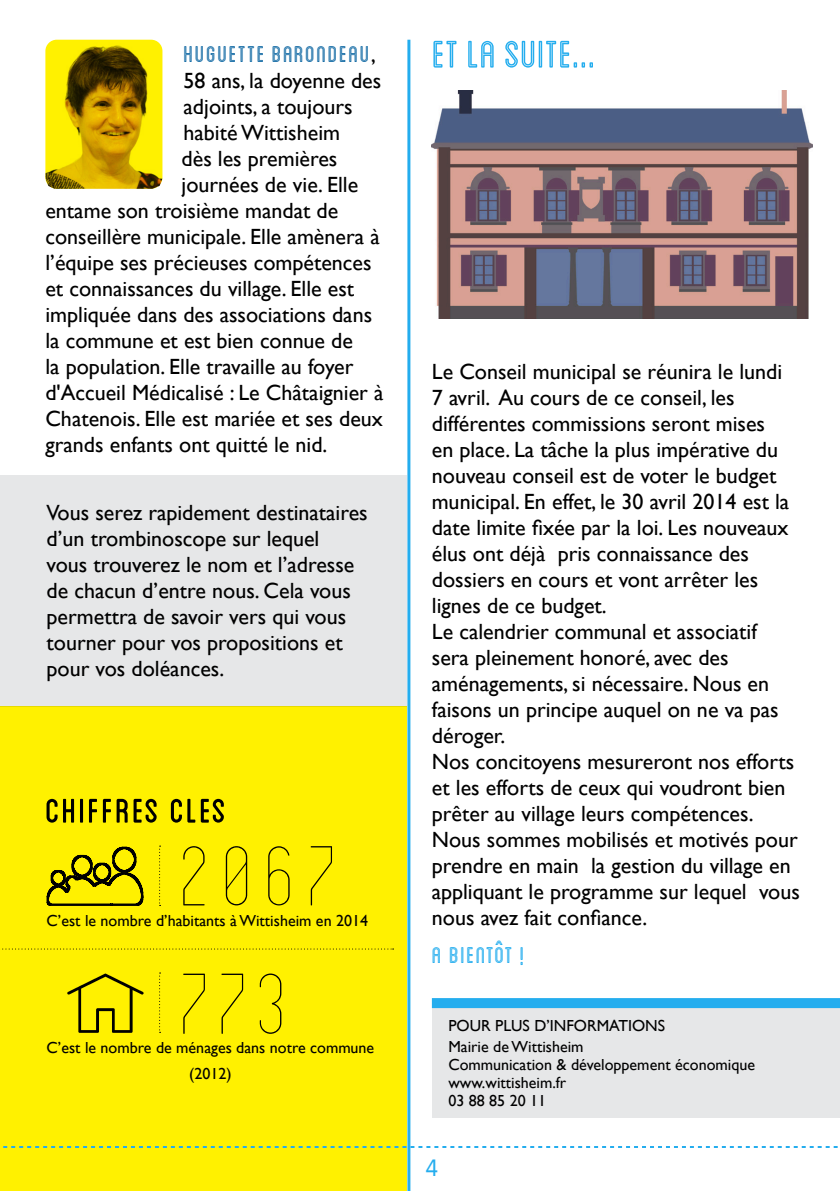
<style>
.page{position:relative;width:840px;height:1191px;background:#fff}
.page>*{position:absolute;margin:0;border:0;box-sizing:border-box;transform-origin:0 0}
.t1{font:54px "Blanch Caps Inline";color:#24adee}
.t2{font:32px "Blanch Caps Inline";letter-spacing:.04em;color:#0f68a3}
.t3{font:32px "Blanch Caps Inline";letter-spacing:.025em;color:#24adee}
.t4{font:24px "Andale Mono";color:#24adee}
.t5{font:22px/26px "Gill Sans";color:#000}
.t6{font:16px/26px "Gill Sans";color:#000;text-align:center}
.s1{font-family:"Gill Sans";font-size:22px;color:#000}
</style>
<div class="page">
<svg style="left:45px;top:40px;width:117px;height:149px;background:#c1a501"></svg>
<div style="left:0;top:475px;width:407px;height:231px;background:#e6e7e8"></div>
<div style="left:0;top:706px;width:407px;height:485px;background:#fff100"></div>
<svg style="left:46px;top:799px;width:178px;height:23px"></svg>
<svg style="left:2px;top:948px;width:391px;height:1px"></svg>
<svg style="left:183px;top:846px;width:149px;height:59px"></svg>
<svg style="left:46px;top:846px;width:98px;height:60px"></svg>
<svg style="left:159px;top:845px;width:1px;height:61px"></svg>
<svg style="left:67px;top:973px;width:76px;height:59px"></svg>
<svg style="left:159px;top:972px;width:1px;height:60px"></svg>
<hr style="left:407px;top:40px;width:3px;height:1151px;background:#24adee">
<svg style="left:3px;top:1146px;width:835px;height:2px"></svg>
<div style="left:431px;top:1008px;width:408px;height:109px;background:#e6e7e8"></div>
<div style="left:431px;top:998px;width:408px;height:10px;background:#24adee"></div>
<svg style="left:183px;top:973px;width:98px;height:60px"></svg>
<img style="left:431px;top:91px;width:380px;height:227px">
<p class="t2" style="left:183px;top:40px;width:194px">Huguette Barondeau<span class="s1">,</span></p>
<p class="t5" style="left:183px;top:67px;width:199px">58 ans, la doyenne des</p>
<p class="t5" style="left:183px;top:93px;width:171px">adjoints, a toujours</p>
<p class="t5" style="left:183px;top:119px;width:158px">habité Wittisheim</p>
<p class="t5" style="left:181px;top:145px;width:157px">dès les premières</p>
<p class="t5" style="left:181px;top:171px;width:178px">journées de vie. Elle</p>
<p class="t5" style="left:45px;top:197px;width:294px">entame son troisième mandat de</p>
<p class="t5" style="left:45px;top:223px;width:335px">conseillère municipale. Elle amènera à</p>
<p class="t5" style="left:45px;top:249px;width:327px">l’équipe ses précieuses compétences</p>
<p class="t5" style="left:45px;top:275px;width:310px">et connaissances du village. Elle est</p>
<p class="t5" style="left:45px;top:301px;width:328px">impliquée dans des associations dans</p>
<p class="t5" style="left:45px;top:327px;width:309px">la commune et est bien connue de</p>
<p class="t5" style="left:45px;top:353px;width:309px">la population. Elle travaille au foyer</p>
<p class="t5" style="left:45px;top:379px;width:339px">d'Accueil Médicalisé : Le Châtaignier à</p>
<p class="t5" style="left:45px;top:405px;width:339px">Chatenois. Elle est mariée et ses deux</p>
<p class="t5" style="left:45px;top:431px;width:283px">grands enfants ont quitté le nid.</p>
<p class="t5" style="left:46px;top:499px;width:322px">Vous serez rapidement destinataires d’un trombinoscope sur lequel<br>vous trouverez le nom et l’adresse de chacun d’entre nous. Cela vous permettra de savoir vers qui vous tourner pour vos propositions et pour vos doléances.</p>
<p class="t6" style="left:46px;top:907px;width:323px">C’est le nombre d’habitants à Wittisheim en 2014</p>
<p class="t6" style="left:46px;top:1034px;width:329px">C’est le nombre de ménages dans notre commune (2012)</p>
<p class="t1" style="left:431px;top:30px;width:165px">Et la suite...</p>
<p class="t5" style="left:431px;top:358px;width:359px">Le Conseil municipal se réunira le lundi 7 avril. Au cours de ce conseil, les différentes commissions seront mises en place. La tâche la plus impérative du nouveau conseil est de voter le budget municipal. En effet, le 30 avril 2014 est la date limite fixée par la loi. Les nouveaux élus ont déjà pris connaissance des dossiers en cours et vont arrêter les lignes de ce budget.</p>
<p class="t5" style="left:431px;top:618px;width:348px">Le calendrier communal et associatif sera pleinement honoré, avec des aménagements, si nécessaire. Nous en faisons un principe auquel on ne va pas déroger.</p>
<p class="t5" style="left:431px;top:748px;width:369px">Nos concitoyens mesureront nos efforts et les efforts de ceux qui voudront bien prêter au village leurs compétences.<br>Nous sommes mobilisés et motivés pour prendre en main la gestion du village en appliquant le programme sur lequel vous nous avez fait confiance.</p>
<p class="t3" style="left:431px;top:941px;width:94px">A bientôt !</p>
<p class="t6" style="left:448px;top:1012px;width:218px">POUR PLUS D’INFORMATIONS</p>
<p class="t6" style="left:448px;top:1033px;width:137px">Mairie de Wittisheim</p>
<p class="t6" style="left:448px;top:1051px;width:308px">Communication &amp; développement économique</p>
<p class="t6" style="left:448px;top:1069px;width:119px">www.wittisheim.fr</p>
<p class="t6" style="left:448px;top:1087px;width:99px">03 88 85 20 11</p>
<p class="t4" style="left:424px;top:1152px;width:16px">4</p>
</div>
